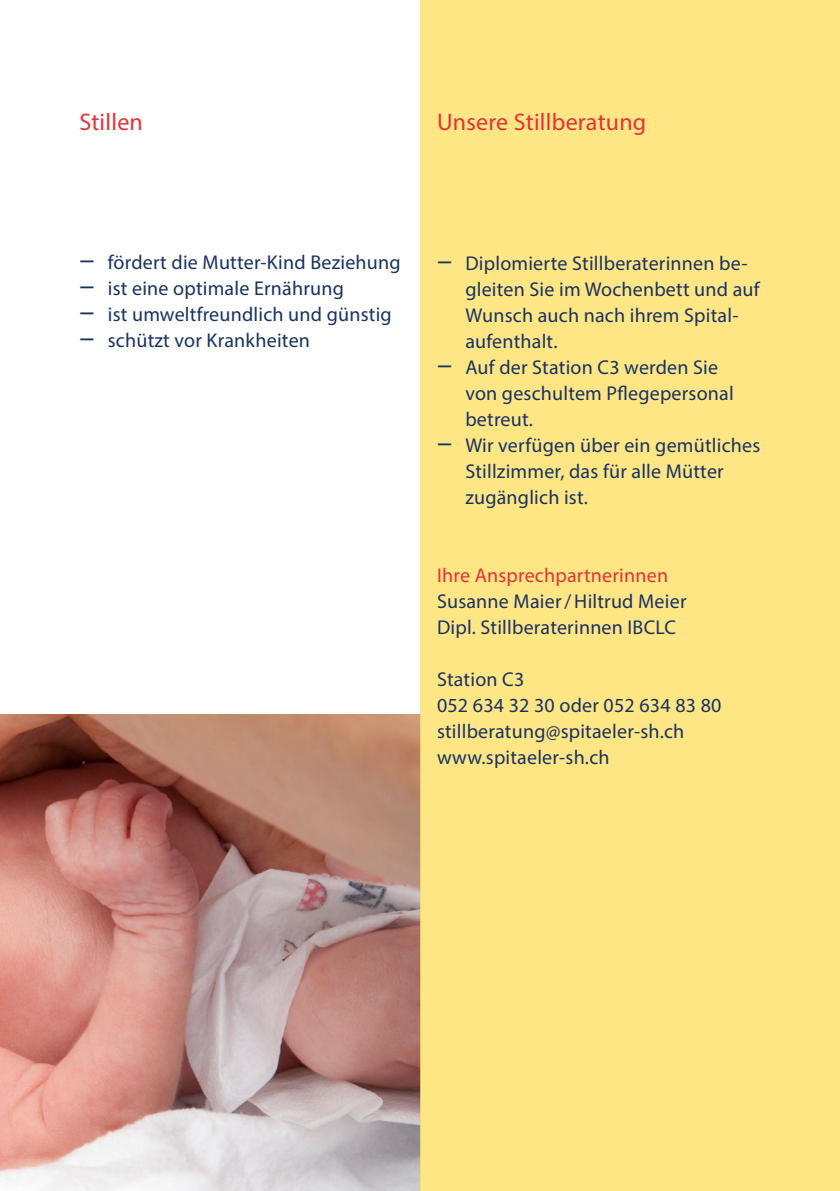
<style>
.page{position:relative;width:840px;height:1191px;background:#fff}
.page>*{position:absolute;margin:0;border:0;box-sizing:border-box;transform-origin:0 0}
.t1{font:24px "Myriad Pro";letter-spacing:.01em;color:#e73037}
.t2{font:20px/26px "Myriad Pro";letter-spacing:.01em;color:#183264}
.t3{font:20px "Myriad Pro";letter-spacing:.01em;color:#e73037}
.s1{font-size:30px}
</style>
<div class="page">
<img style="left:0;top:714px;width:420px;height:477px">
<div style="left:420px;top:0;width:419px;height:1191px;background:#ffe685"></div>
<p class="t1" style="left:79px;top:107px;width:65px">Stillen</p>
<p class="t1" style="left:437px;top:107px;width:211px">Unsere Stillberatung</p>
<p class="t2" style="left:79px;top:249px;width:322px"><span class="s1">–</span> fördert die Mutter-Kind Beziehung</p>
<p class="t2" style="left:79px;top:275px;width:266px"><span class="s1">–</span> ist eine optimale Ernährung</p>
<p class="t2" style="left:79px;top:301px;width:313px"><span class="s1">–</span> ist umweltfreundlich und günstig</p>
<p class="t2" style="left:79px;top:327px;width:232px"><span class="s1">–</span> schützt vor Krankheiten</p>
<p class="t2" style="left:465px;top:250px;width:295px;text-indent:-28px"><span class="s1">–</span> Diplomierte Stillberaterinnen be&shy;gleiten Sie im Wochenbett und auf<br>Wunsch auch nach ihrem Spital&shy;aufenthalt.</p>
<p class="t2" style="left:465px;top:354px;width:270px;text-indent:-28px"><span class="s1">–</span> Auf der Station C3 werden Sie von geschultem Pflegepersonal betreut.</p>
<p class="t2" style="left:465px;top:432px;width:296px;text-indent:-28px"><span class="s1">–</span> Wir verfügen über ein gemütliches<br>Stillzimmer, das für alle Mütter zugänglich ist.</p>
<p class="t3" style="left:437px;top:563px;width:232px">Ihre Ansprechpartnerinnen</p>
<p class="t2" style="left:437px;top:588px;width:251px">Susanne Maier/Hiltrud Meier<br>Dipl. Stillberaterinnen IBCLC</p>
<p class="t2" style="left:437px;top:666px;width:286px">Station C3<br>052 634 32 30 oder 052 634 83 80 stillberatung@spitaeler-sh.ch www.spitaeler-sh.ch</p>
</div>
